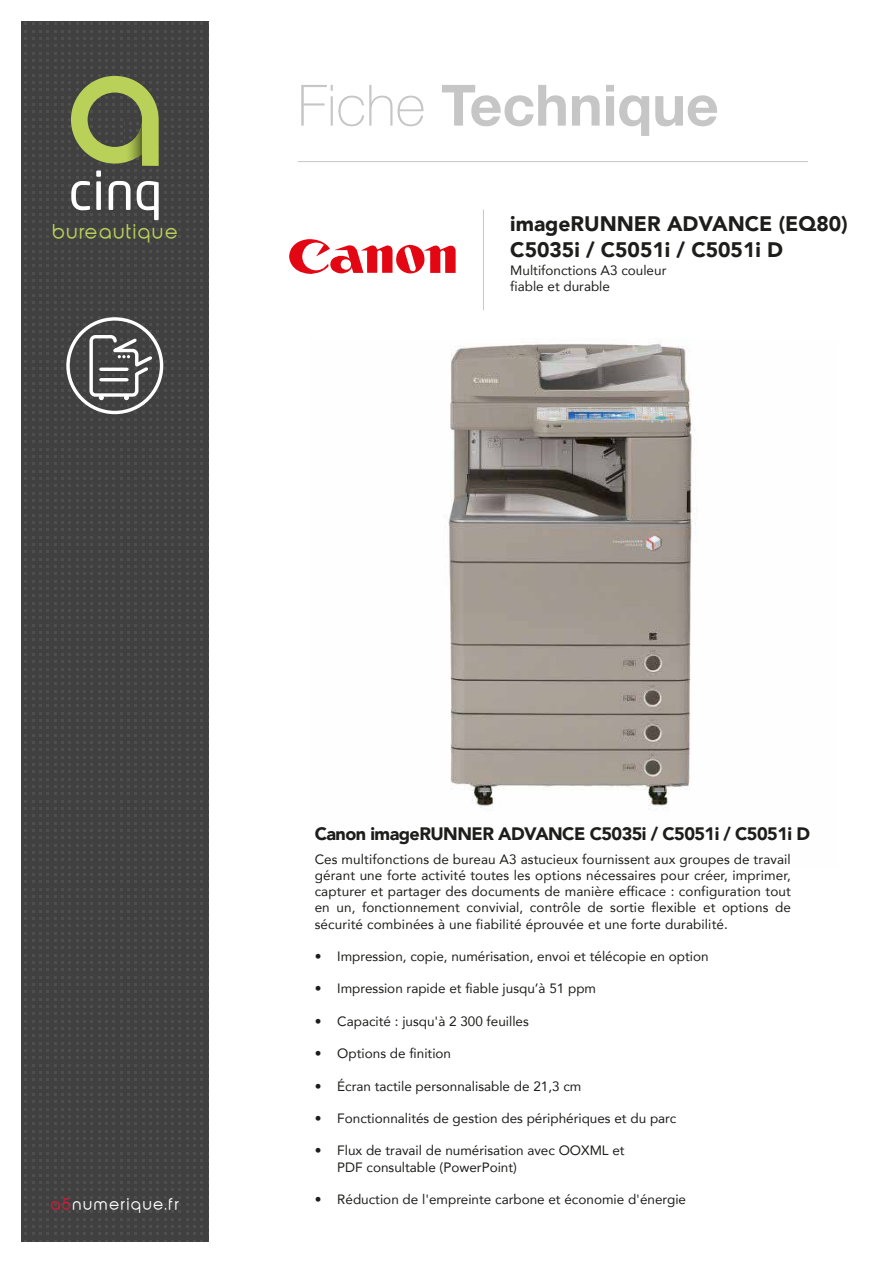
<style>
.page{position:relative;width:893px;height:1263px;background:#fff}
.page>*{position:absolute;margin:0;border:0;box-sizing:border-box;transform-origin:0 0}
.t1{font:700 57px "Helvetica Neue";color:#c6c6c6}
.t2{font:900 21px/25.2px "Avenir";color:#1d1d1b}
.t3{font:18.75px "Abeatby Kai";letter-spacing:.095em;color:#b9d159}
.t4{font:900 18px "Avenir";letter-spacing:-.03em;color:#1d1d1b}
.t5{font:15px "Abeatby Kai";letter-spacing:.12em;color:#fff}
.t6{font:13.5px/16.2px "Avenir";color:#1d1d1b}
.s1{font-weight:100}
.s2{color:#de1733}
</style>
<div class="page">
<div style="left:21px;top:21px;width:187px;height:1221px;background:linear-gradient(to right,#434242,#424242)"></div>
<hr style="left:483px;top:210px;width:1px;height:100px;background:#c6c6c6">
<hr style="left:298px;top:161px;width:510px;height:1px;background:#c6c6c6">
<img style="left:445px;top:344px;width:247px;height:464px">
<svg style="left:289px;top:239px;width:167px;height:35px"></svg>
<svg style="left:71px;top:76px;width:88px;height:144px;background:#777e58"></svg>
<svg style="left:88px;top:333px;width:67px;height:67px"></svg>
<div style="left:66px;top:317px;width:97px;height:97px;border:3px solid #fff;border-radius:50%"></div>
<h3 class="t3" style="left:53px;top:224px;width:126px">bureautique</h3>
<h1 class="t1" style="left:298px;top:61px;width:423px"><span class="s1">Fiche</span> Technique</h1>
<h2 class="t2" style="left:510px;top:211px;width:339px">imageRUNNER ADVANCE (EQ80)<br>C5035i / C5051i / C5051i D</h2>
<p class="t6" style="left:510px;top:262px;width:158px">Multifonctions A3 couleur fiable et durable</p>
<p class="t5" style="left:51px;top:1197px;width:130px"><span class="s2">a5</span>numerique.fr</p>
<h3 class="t4" style="left:315px;top:818px;width:497px">Canon imageRUNNER ADVANCE C5035i / C5051i / C5051i D</h3>
<p class="t6" style="left:315px;top:851px;width:478px;text-align:justify">Ces multifonctions de bureau A3 astucieux fournissent aux groupes de travail gérant une forte activité toutes les options nécessaires pour créer, imprimer, capturer et partager des documents de manière efficace : configuration tout en un, fonctionnement convivial, contrôle de sortie flexible et options de sécurité combinées à une fiabilité éprouvée et une forte durabilité.</p>
<p class="t6" style="left:315px;top:948px;width:395px">• Impression, copie, numérisation, envoi et télécopie en option</p>
<p class="t6" style="left:315px;top:980px;width:283px">• Impression rapide et fiable jusqu’à 51 ppm</p>
<p class="t6" style="left:315px;top:1013px;width:216px">• Capacité : jusqu'à 2 300 feuilles</p>
<p class="t6" style="left:315px;top:1045px;width:138px">• Options de finition</p>
<p class="t6" style="left:315px;top:1077px;width:268px">• Écran tactile personnalisable de 21,3 cm</p>
<p class="t6" style="left:315px;top:1110px;width:363px">• Fonctionnalités de gestion des périphériques et du parc</p>
<p class="t6" style="left:337px;top:1142px;width:289px;text-indent:-23px">• Flux de travail de numérisation avec OOXML et<br>PDF consultable (PowerPoint)</p>
<p class="t6" style="left:315px;top:1191px;width:373px">• Réduction de l'empreinte carbone et économie d'énergie</p>
</div>
